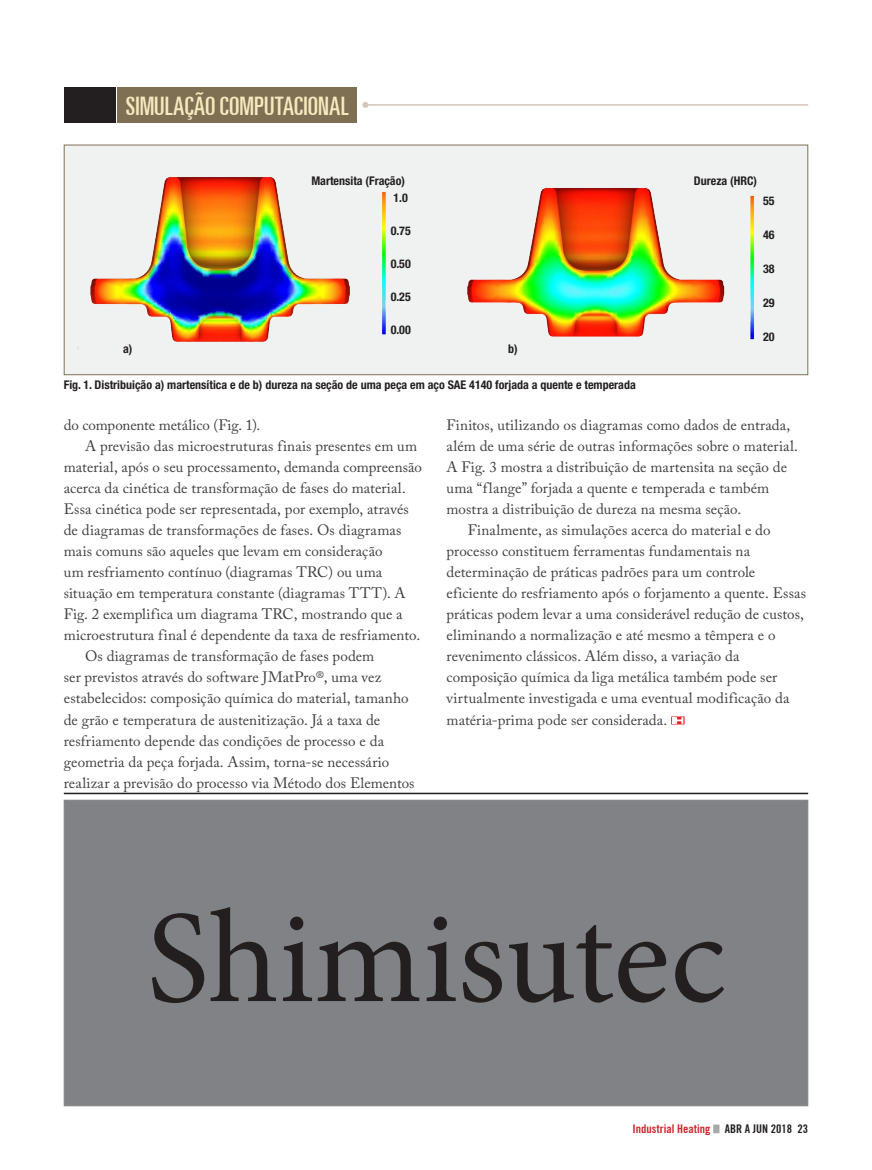
<style>
.page{position:relative;width:872px;height:1170px;background:#fff}
.page>*{position:absolute;margin:0;border:0;box-sizing:border-box;transform-origin:0 0}
.t1{font:132.15px "Minion Pro";letter-spacing:-.005em;color:#231f20}
.t2{font:ultra-condensed 25.5px "Univers LT";color:#f5eabf}
._2016_-_parágrafo_ca{font:15px/21px "Adobe Caslon Pro";letter-spacing:.005em;color:#3e3e3f}
.IH-Caption_2015{font:700 condensed 12px "Helvetica Neue LT Pro";color:#231f20}
.t3{font:700 condensed 12px "Trade Gothic No.20";color:#d1232a}
.s1{color:#231f20}
</style>
<div class="page">
<div style="left:117px;top:87px;width:240px;height:36px;background:#807053"></div>
<div style="left:64px;top:87px;width:52px;height:36px;background:#231f20"></div>
<hr style="left:365px;top:104px;width:443px;height:2px;background:#d5c7b6">
<svg style="left:362px;top:102px;width:6px;height:6px"></svg>
<svg style="left:713px;top:1124px;width:6px;height:9px"></svg>
<svg style="left:671px;top:716px;width:13px;height:8px"></svg>
<svg style="left:672px;top:717px;width:11px;height:6px"></svg>
<img style="left:66px;top:148px;width:740px;height:223px">
<div style="left:64px;top:145px;width:744px;height:230px;border:1px solid #807053"></div>
<hr style="left:64px;top:792px;width:744px;height:2px;background:#231f20">
<div style="left:64px;top:799px;width:744px;height:307px;background:#808285;border:1px solid #808285"></div>
<h2 class="t2" style="left:126px;top:91px;width:224px">SIMULAÇÃO COMPUTACIONAL</h2>
<p class="IH-Caption_2015" style="left:311px;top:173px;width:95px">Martensita (Fração)</p>
<p class="IH-Caption_2015" style="left:694px;top:173px;width:65px">Dureza (HRC)</p>
<p class="IH-Caption_2015" style="left:393px;top:191px;width:16px">1.0</p>
<p class="IH-Caption_2015" style="left:391px;top:224px;width:22px">0.75</p>
<p class="IH-Caption_2015" style="left:391px;top:257px;width:22px">0.50</p>
<p class="IH-Caption_2015" style="left:391px;top:290px;width:22px">0.25</p>
<p class="IH-Caption_2015" style="left:391px;top:323px;width:22px">0.00</p>
<p class="IH-Caption_2015" style="left:123px;top:341px;width:11px">a)</p>
<p class="IH-Caption_2015" style="left:508px;top:341px;width:11px">b)</p>
<p class="IH-Caption_2015" style="left:64px;top:377px;width:573px">Fig. 1. Distribuição a) martensítica e de b) dureza na seção de uma peça em aço SAE 4140 forjada a quente e temperada</p>
<p class="IH-Caption_2015" style="left:763px;top:194px;width:13px">55</p>
<p class="IH-Caption_2015" style="left:763px;top:228px;width:13px">46</p>
<p class="IH-Caption_2015" style="left:763px;top:262px;width:13px">38</p>
<p class="IH-Caption_2015" style="left:763px;top:296px;width:13px">29</p>
<p class="IH-Caption_2015" style="left:763px;top:329px;width:13px">20</p>
<p class="_2016_-_parágrafo_ca" style="left:64px;top:414px;width:198px">do componente metálico (Fig. 1).</p>
<p class="_2016_-_parágrafo_ca" style="left:64px;top:435px;width:360px;text-indent:21px">A previsão das microestruturas finais presentes em um material, após o seu processamento, demanda compreensão acerca da cinética de transformação de fases do material.<br>Essa cinética pode ser representada, por exemplo, através de diagramas de transformações de fases. Os diagramas mais comuns são aqueles que levam em consideração<br>um resfriamento contínuo (diagramas TRC) ou uma situação em temperatura constante (diagramas TTT). A Fig. 2 exemplifica um diagrama TRC, mostrando que a microestrutura final é dependente da taxa de resfriamento.</p>
<p class="_2016_-_parágrafo_ca" style="left:64px;top:645px;width:352px;text-indent:21px">Os diagramas de transformação de fases podem<br>ser previstos através do software JMatPro®, uma vez estabelecidos: composição química do material, tamanho de grão e temperatura de austenitização. Já a taxa de resfriamento depende das condições de processo e da geometria da peça forjada. Assim, torna-se necessário realizar a previsão do processo via Método dos Elementos</p>
<p class="_2016_-_parágrafo_ca" style="left:446px;top:414px;width:353px">Finitos, utilizando os diagramas como dados de entrada, além de uma série de outras informações sobre o material.<br>A Fig. 3 mostra a distribuição de martensita na seção de uma “flange” forjada a quente e temperada e também mostra a distribuição de dureza na mesma seção.</p>
<p class="_2016_-_parágrafo_ca" style="left:446px;top:519px;width:361px;text-indent:21px">Finalmente, as simulações acerca do material e do processo constituem ferramentas fundamentais na determinação de práticas padrões para um controle eficiente do resfriamento após o forjamento a quente. Essas práticas podem levar a uma considerável redução de custos, eliminando a normalização e até mesmo a têmpera e o revenimento clássicos. Além disso, a variação da composição química da liga metálica também pode ser virtualmente investigada e uma eventual modificação da matéria-prima pode ser considerada.</p>
<p class="t1" style="left:146px;top:870px;width:581px">Shimisutec</p>
<p class="t3" style="left:632px;top:1121px;width:177px">Industrial Heating <span class="s1">ABR A JUN 2018 23</span></p>
</div>
